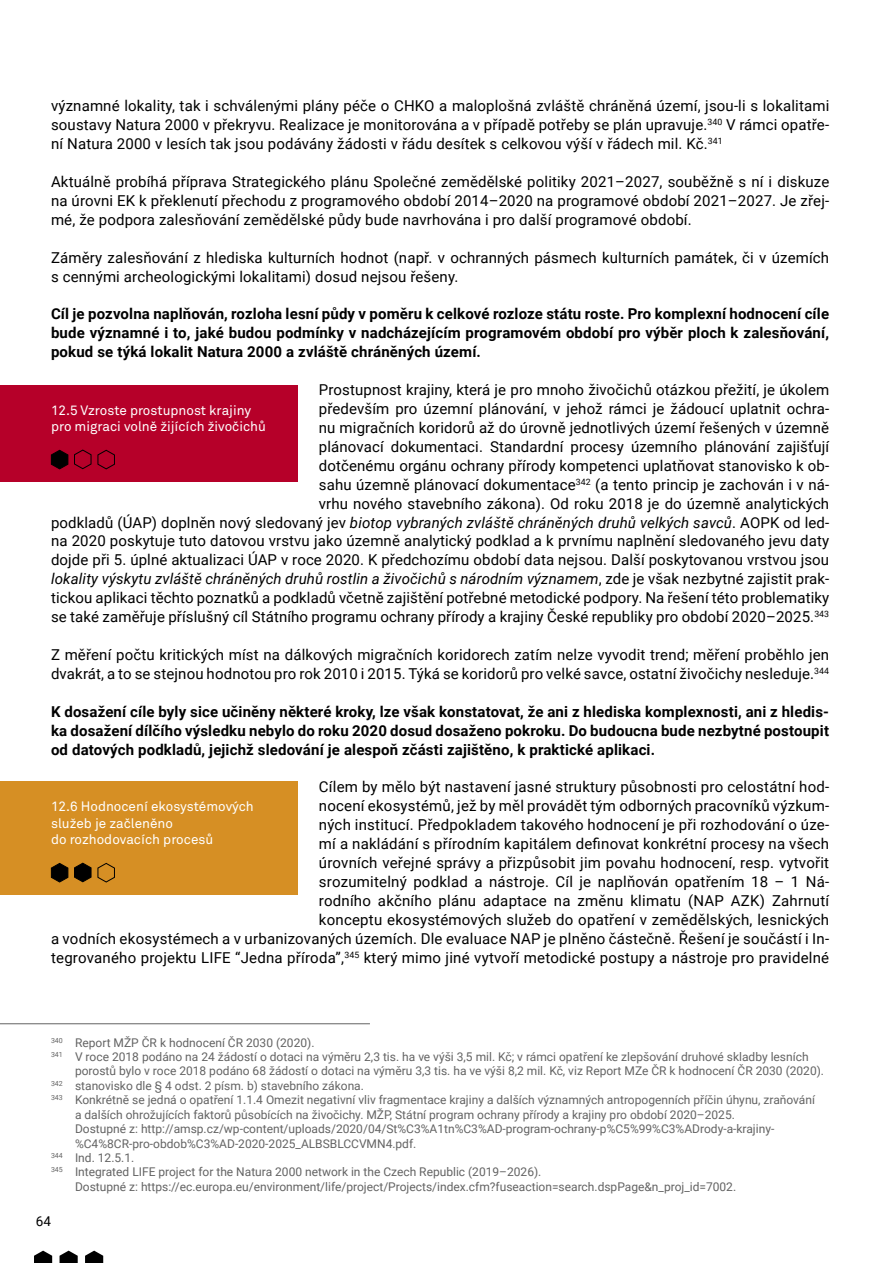
<style>
.page{position:relative;width:893px;height:1263px;background:#fff}
.page>*{position:absolute;margin:0;border:0;box-sizing:border-box;transform-origin:0 0}
.t1{font:15px/18.9px "Roboto";letter-spacing:.01em;color:#000;text-align:justify}
.t2{font:700 15px/18.9px "Roboto";letter-spacing:.01em;color:#000;text-align:justify}
.t3{font:13.5px/16.5px "Akkurat Pro";color:#fff}
.t4{font:13.5px "Roboto";color:#000}
.t5{font:12px "Roboto";color:#636363}
.s1{font-style:italic}
</style>
<div class="page">
<svg style="left:34px;top:1250px;width:18px;height:13px"></svg>
<svg style="left:85px;top:1250px;width:18px;height:13px"></svg>
<svg style="left:60px;top:1250px;width:18px;height:13px"></svg>
<hr style="left:0;top:1023px;width:370px;height:1px;background:#636363">
<div style="left:0;top:385px;width:298px;height:96px;background:#b60029"></div>
<svg style="left:51px;top:449px;width:64px;height:21px"></svg>
<div style="left:0;top:781px;width:298px;height:113px;background:#d68f24"></div>
<svg style="left:51px;top:862px;width:64px;height:21px"></svg>
<p class="t1" style="left:51px;top:96px;width:780px">významné lokality, tak i schválenými plány péče o CHKO a maloplošná zvláště chráněná území, jsou-li s lokalitami soustavy Natura 2000 v překryvu. Realizace je monitorována a v případě potřeby se plán upravuje.<sup>340</sup> V rámci opatře&shy;ní Natura 2000 v lesích tak jsou podávány žádosti v řádu desítek s celkovou výší v řádech mil. Kč.<sup>341</sup></p>
<p class="t1" style="left:51px;top:172px;width:780px">Aktuálně probíhá příprava Strategického plánu Společné zemědělské politiky 2021–2027, souběžně s ní i diskuze na úrovni EK k překlenutí přechodu z programového období 2014–2020 na programové období 2021–2027. Je zřej&shy;mé, že podpora zalesňování zemědělské půdy bude navrhována i pro další programové období.</p>
<p class="t1" style="left:51px;top:247px;width:780px">Záměry zalesňování z hlediska kulturních hodnot (např. v ochranných pásmech kulturních památek, či v územích s cennými archeologickými lokalitami) dosud nejsou řešeny.</p>
<p class="t2" style="left:51px;top:304px;width:780px">Cíl je pozvolna naplňován, rozloha lesní půdy v poměru k celkové rozloze státu roste. Pro komplexní hodnocení cíle bude významné i to, jaké budou podmínky v nadcházejícím programovém období pro výběr ploch k zalesňování, pokud se týká lokalit Natura 2000 a zvláště chráněných území.</p>
<p class="t1" style="left:51px;top:380px;width:780px;text-align:right">Prostupnost krajiny, která je pro mnoho živočichů otázkou přežití, je úkolem<br>především pro územní plánování, v jehož rámci je žádoucí uplatnit ochra-<br>nu migračních koridorů až do úrovně jednotlivých území řešených v územně<br>plánovací dokumentaci. Standardní procesy územního plánování zajišťují<br>dotčenému orgánu ochrany přírody kompetenci uplatňovat stanovisko k ob-<br>sahu územně plánovací dokumentace<sup>342</sup> (a tento princip je zachován i v ná-<br>vrhu nového stavebního zákona). Od roku 2018 je do územně analytických<br>podkladů (ÚAP) doplněn nový sledovaný jev <span class="s1">biotop vybraných zvláště chráněných druhů velkých savců</span>. AOPK od led&shy;na 2020 poskytuje tuto datovou vrstvu jako územně analytický podklad a k prvnímu naplnění sledovaného jevu daty dojde při 5. úplné aktualizaci ÚAP v roce 2020. K předchozímu období data nejsou. Další poskytovanou vrstvou jsou <span class="s1">lokality výskytu zvláště chráněných druhů rostlin a živočichů s národním významem</span>, zde je však nezbytné zajistit prak&shy;tickou aplikaci těchto poznatků a podkladů včetně zajištění potřebné metodické podpory. Na řešení této problematiky se také zaměřuje příslušný cíl Státního programu ochrany přírody a krajiny České republiky pro období 2020–2025.<sup>343</sup></p>
<p class="t1" style="left:51px;top:645px;width:780px">Z měření počtu kritických míst na dálkových migračních koridorech zatím nelze vyvodit trend; měření proběhlo jen dvakrát, a to se stejnou hodnotou pro rok 2010 i 2015. Týká se koridorů pro velké savce, ostatní živočichy nesleduje.<sup>344</sup></p>
<p class="t2" style="left:51px;top:701px;width:779px">K dosažení cíle byly sice učiněny některé kroky, lze však konstatovat, že ani z hlediska komplexnosti, ani z hledis&shy;ka dosažení dílčího výsledku nebylo do roku 2020 dosud dosaženo pokroku. Do budoucna bude nezbytné postoupit od datových podkladů, jejichž sledování je alespoň zčásti zajištěno, k praktické aplikaci.</p>
<p class="t1" style="left:51px;top:777px;width:780px;text-align:right">Cílem by mělo být nastavení jasné struktury působnosti pro celostátní hod-<br>nocení ekosystémů, jež by měl provádět tým odborných pracovníků výzkum-<br>ných institucí. Předpokladem takového hodnocení je při rozhodování o úze-<br>mí a nakládání s přírodním kapitálem definovat konkrétní procesy na všech<br>úrovních veřejné správy a přizpůsobit jim povahu hodnocení, resp. vytvořit<br>srozumitelný podklad a nástroje. Cíl je naplňován opatřením 18 – 1 Ná-<br>rodního akčního plánu adaptace na změnu klimatu (NAP AZK) Zahrnutí<br>konceptu ekosystémových služeb do opatření v zemědělských, lesnických<br>a vodních ekosystémech a v urbanizovaných územích. Dle evaluace NAP je plněno částečně. Řešení je součástí i In&shy;tegrovaného projektu LIFE “Jedna příroda”,<sup>345</sup> který mimo jiné vytvoří metodické postupy a nástroje pro pravidelné</p>
<p class="t3" style="left:51px;top:402px;width:216px">12.5 Vzroste prostupnost krajiny pro migraci volně žijících živočichů</p>
<p class="t3" style="left:51px;top:798px;width:204px">12.6 Hodnocení ekosystémových služeb je začleněno<br>do rozhodovacích procesů</p>
<p class="t5" style="left:51px;top:1034px;width:265px"><sup>340</sup> Report MŽP ČR k hodnocení ČR 2030 (2020).</p>
<p class="t5" style="left:51px;top:1048px;width:759px"><sup>341</sup> V roce 2018 podáno na 24 žádostí o dotaci na výměru 2,3 tis. ha ve výši 3,5 mil. Kč; v rámci opatření ke zlepšování druhové skladby lesních</p>
<p class="t5" style="left:75px;top:1063px;width:750px">porostů bylo v roce 2018 podáno 68 žádostí o dotaci na výměru 3,3 tis. ha ve výši 8,2 mil. Kč, viz Report MZe ČR k hodnocení ČR 2030 (2020).</p>
<p class="t5" style="left:51px;top:1077px;width:314px"><sup>342</sup> stanovisko dle § 4 odst. 2 písm. b) stavebního zákona.</p>
<p class="t5" style="left:51px;top:1091px;width:765px"><sup>343</sup> Konkrétně se jedná o opatření 1.1.4 Omezit negativní vliv fragmentace krajiny a dalších významných antropogenních příčin úhynu, zraňování</p>
<p class="t5" style="left:75px;top:1106px;width:661px">a dalších ohrožujících faktorů působících na živočichy. MŽP, Státní program ochrany přírody a krajiny pro období 2020–2025.</p>
<p class="t5" style="left:75px;top:1120px;width:701px">Dostupné z: http://amsp.cz/wp-content/uploads/2020/04/St%C3%A1tn%C3%AD-program-ochrany-p%C5%99%C3%ADrody-a-krajiny-</p>
<p class="t5" style="left:75px;top:1135px;width:343px">%C4%8CR-pro-obdob%C3%AD-2020-2025_ALBSBLCCVMN4.pdf.</p>
<p class="t5" style="left:51px;top:1149px;width:85px"><sup>344</sup> Ind. 12.5.1.</p>
<p class="t5" style="left:51px;top:1163px;width:492px"><sup>345</sup> Integrated LIFE project for the Natura 2000 network in the Czech Republic (2019–2026).</p>
<p class="t5" style="left:75px;top:1178px;width:663px">Dostupné z: https://ec.europa.eu/environment/life/project/Projects/index.cfm?fuseaction=search.dspPage&amp;n_proj_id=7002.</p>
<p class="t4" style="left:36px;top:1212px;width:17px">64</p>
</div>
